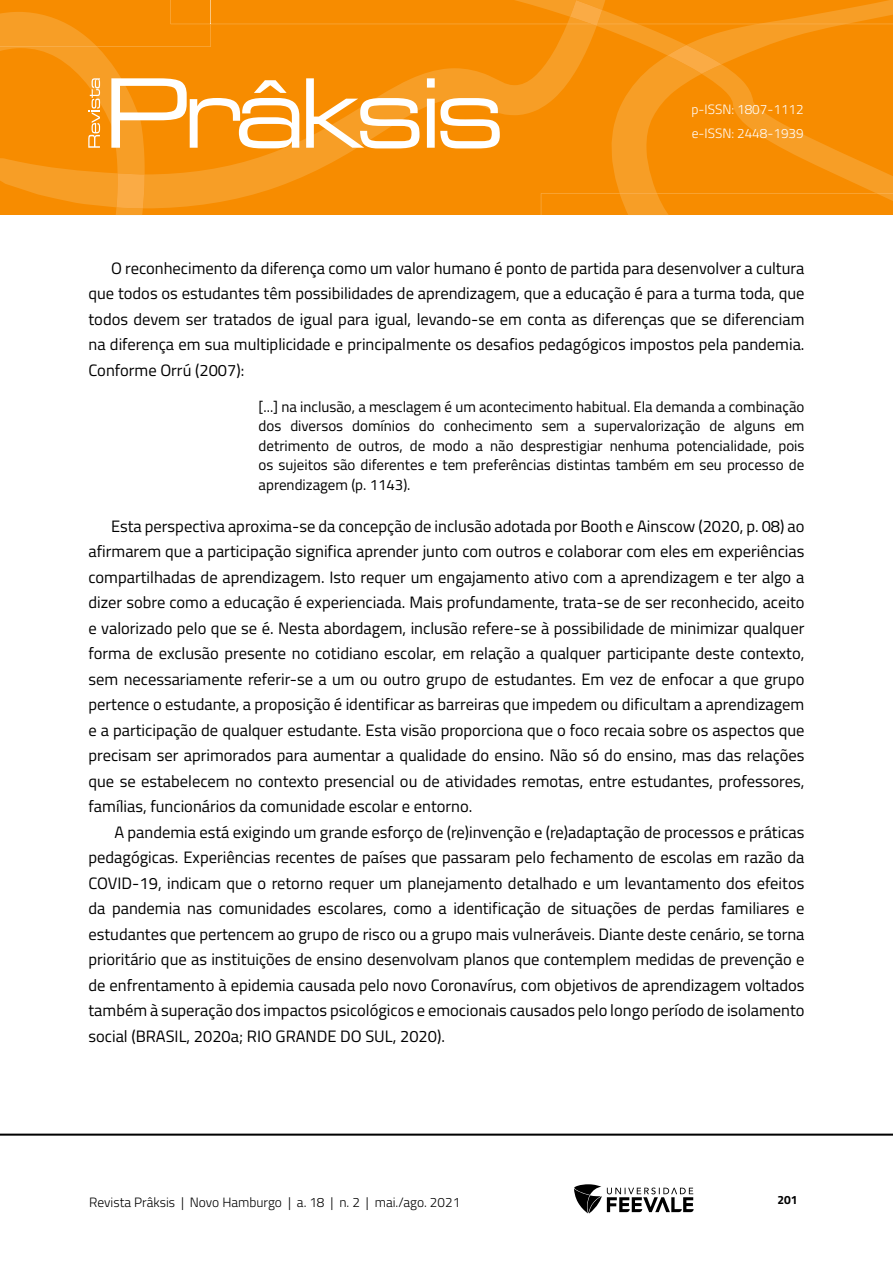
<style>
.page{position:relative;width:893px;height:1263px;background:#fff}
.page>*{position:absolute;margin:0;border:0;box-sizing:border-box;transform-origin:0 0}
.Corpo_de_texto{font:16.5px/25.5px "Titillium Web";color:#000;text-align:justify}
.Citação{font:15px/19.5px "Titillium Web";color:#000;text-align:justify}
.t1{font:300 13.5px "Titillium Web";color:#000}
.t2{font:300 13.5px/24px "Titillium Web";color:#fff}
.t3{font:700 12px "Titillium Web";color:#000}
</style>
<div class="page">
<hr style="left:0;top:1133px;width:893px;height:3px;background:#000">
<svg style="left:574px;top:1184px;width:120px;height:29px"></svg>
<svg style="left:0;top:0;width:893px;height:215px;background:#f79412"></svg>
<p class="t2" style="left:691px;top:97px;width:114px">p-ISSN: 1807-1112 e-ISSN: 2448-1939</p>
<p class="Corpo_de_texto" style="left:88px;top:254px;width:717px;text-indent:22px">O reconhecimento da diferença como um valor humano é ponto de partida para desenvolver a cultura que todos os estudantes têm possibilidades de aprendizagem, que a educação é para a turma toda, que todos devem ser tratados de igual para igual, levando-se em conta as diferenças que se diferenciam na diferença em sua multiplicidade e principalmente os desafios pedagógicos impostos pela pandemia.<br>Conforme Orrú (2007):</p>
<p class="Citação" style="left:259px;top:396px;width:547px">[...] na inclusão, a mesclagem é um acontecimento habitual. Ela demanda a combinação dos diversos domínios do conhecimento sem a supervalorização de alguns em detrimento de outros, de modo a não desprestigiar nenhuma potencialidade, pois os sujeitos são diferentes e tem preferências distintas também em seu processo de aprendizagem (p. 1143).</p>
<p class="Corpo_de_texto" style="left:88px;top:512px;width:717px;text-indent:22px">Esta perspectiva aproxima-se da concepção de inclusão adotada por Booth e Ainscow (2020, p. 08) ao afirmarem que a participação significa aprender junto com outros e colaborar com eles em experiências compartilhadas de aprendizagem. Isto requer um engajamento ativo com a aprendizagem e ter algo a dizer sobre como a educação é experienciada. Mais profundamente, trata-se de ser reconhecido, aceito e valorizado pelo que se é. Nesta abordagem, inclusão refere-se à possibilidade de minimizar qualquer forma de exclusão presente no cotidiano escolar, em relação a qualquer participante deste contexto, sem necessariamente referir-se a um ou outro grupo de estudantes. Em vez de enfocar a que grupo pertence o estudante, a proposição é identificar as barreiras que impedem ou dificultam a aprendizagem e a participação de qualquer estudante. Esta visão proporciona que o foco recaia sobre os aspectos que precisam ser aprimorados para aumentar a qualidade do ensino. Não só do ensino, mas das relações que se estabelecem no contexto presencial ou de atividades remotas, entre estudantes, professores, famílias, funcionários da comunidade escolar e entorno.</p>
<p class="Corpo_de_texto" style="left:88px;top:818px;width:717px;text-indent:26px">A pandemia está exigindo um grande esforço de (re)invenção e (re)adaptação de processos e práticas pedagógicas. Experiências recentes de países que passaram pelo fechamento de escolas em razão da COVID-19, indicam que o retorno requer um planejamento detalhado e um levantamento dos efeitos da pandemia nas comunidades escolares, como a identificação de situações de perdas familiares e estudantes que pertencem ao grupo de risco ou a grupo mais vulneráveis. Diante deste cenário, se torna prioritário que as instituições de ensino desenvolvam planos que contemplem medidas de prevenção e de enfrentamento à epidemia causada pelo novo Coronavírus, com objetivos de aprendizagem voltados também à superação dos impactos psicológicos e emocionais causados pelo longo período de isolamento social (BRASIL, 2020a; RIO GRANDE DO SUL, 2020).</p>
<p class="t1" style="left:89px;top:1192px;width:372px">Revista Prâksis | Novo Hamburgo | a. 18 | n. 2 | mai./ago. 2021</p>
<p class="t3" style="left:777px;top:1190px;width:22px">201</p>
</div>
